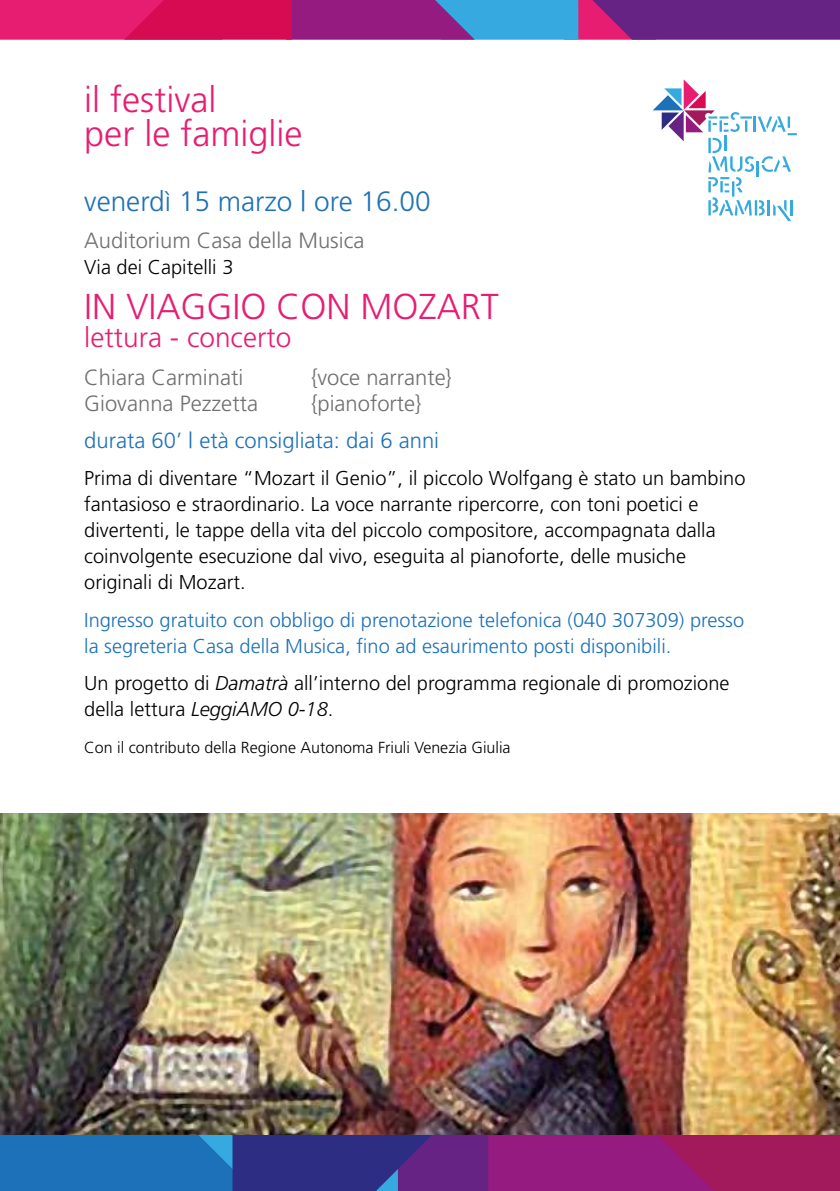
<style>
.page{position:relative;width:840px;height:1191px;background:#fff}
.page>*{position:absolute;margin:0;border:0;box-sizing:border-box;transform-origin:0 0}
.t1{font:300 36px/34px "Frutiger";color:#e71d72}
.t2{font:300 28px "Frutiger";color:#1d71b8}
.t3{font:300 28px "Frutiger";color:#e71d72}
.t4{font:300 22px "Frutiger";color:#706f6f}
.t5{font:300 22px "Frutiger";color:#1d71b8}
.t6{font:300 20px/26px "Frutiger";color:#000}
.t7{font:300 20px/26px "Frutiger";color:#1d71b8}
.t8{font:300 16px "Frutiger";color:#000}
.s1{font-style:italic}
</style>
<div class="page">
<svg style="left:0;top:1134px;width:839px;height:57px;background:#5c3989"></svg>
<svg style="left:0;top:0;width:839px;height:40px;background:#983084"></svg>
<svg style="left:653px;top:79px;width:143px;height:142px"></svg>
<hr style="left:789px;top:200px;width:3px;height:15px;background:#36a9e1">
<img style="left:0;top:814px;width:839px;height:320px">
<h1 class="t1" style="left:84px;top:82px;width:219px">il festival<br>per le famiglie</h1>
<h2 class="t2" style="left:84px;top:185px;width:347px">venerdì 15 marzo | ore 16.00</h2>
<p class="t4" style="left:84px;top:228px;width:281px">Auditorium Casa della Musica</p>
<p class="t6" style="left:84px;top:254px;width:151px">Via dei Capitelli 3</p>
<h1 class="t1" style="left:84px;top:290px;width:416px">IN VIAGGIO CON MOZART</h1>
<h2 class="t3" style="left:84px;top:322px;width:208px">lettura - concerto</h2>
<p class="t4" style="left:84px;top:364px;width:160px">Chiara Carminati</p>
<p class="t4" style="left:311px;top:364px;width:142px">{voce narrante}</p>
<p class="t4" style="left:84px;top:390px;width:175px">Giovanna Pezzetta</p>
<p class="t4" style="left:311px;top:390px;width:112px">{pianoforte}</p>
<p class="t5" style="left:84px;top:428px;width:356px">durata 60’ | età consigliata: dai 6 anni</p>
<p class="t6" style="left:84px;top:465px;width:662px">Prima di diventare “Mozart il Genio”, il piccolo Wolfgang è stato un bambino fantasioso e straordinario. La voce narrante ripercorre, con toni poetici e divertenti, le tappe della vita del piccolo compositore, accompagnata dalla coinvolgente esecuzione dal vivo, eseguita al pianoforte, delle musiche originali di Mozart.</p>
<p class="t7" style="left:84px;top:607px;width:661px">Ingresso gratuito con obbligo di prenotazione telefonica (040 307309) presso la segreteria Casa della Musica, fino ad esaurimento posti disponibili.</p>
<p class="t6" style="left:84px;top:670px;width:646px">Un progetto di <span class="s1">Damatrà</span> all’interno del programma regionale di promozione della lettura <span class="s1">LeggiAMO 0-18</span>.</p>
<p class="t8" style="left:84px;top:739px;width:427px">Con il contributo della Regione Autonoma Friuli Venezia Giulia</p>
</div>
